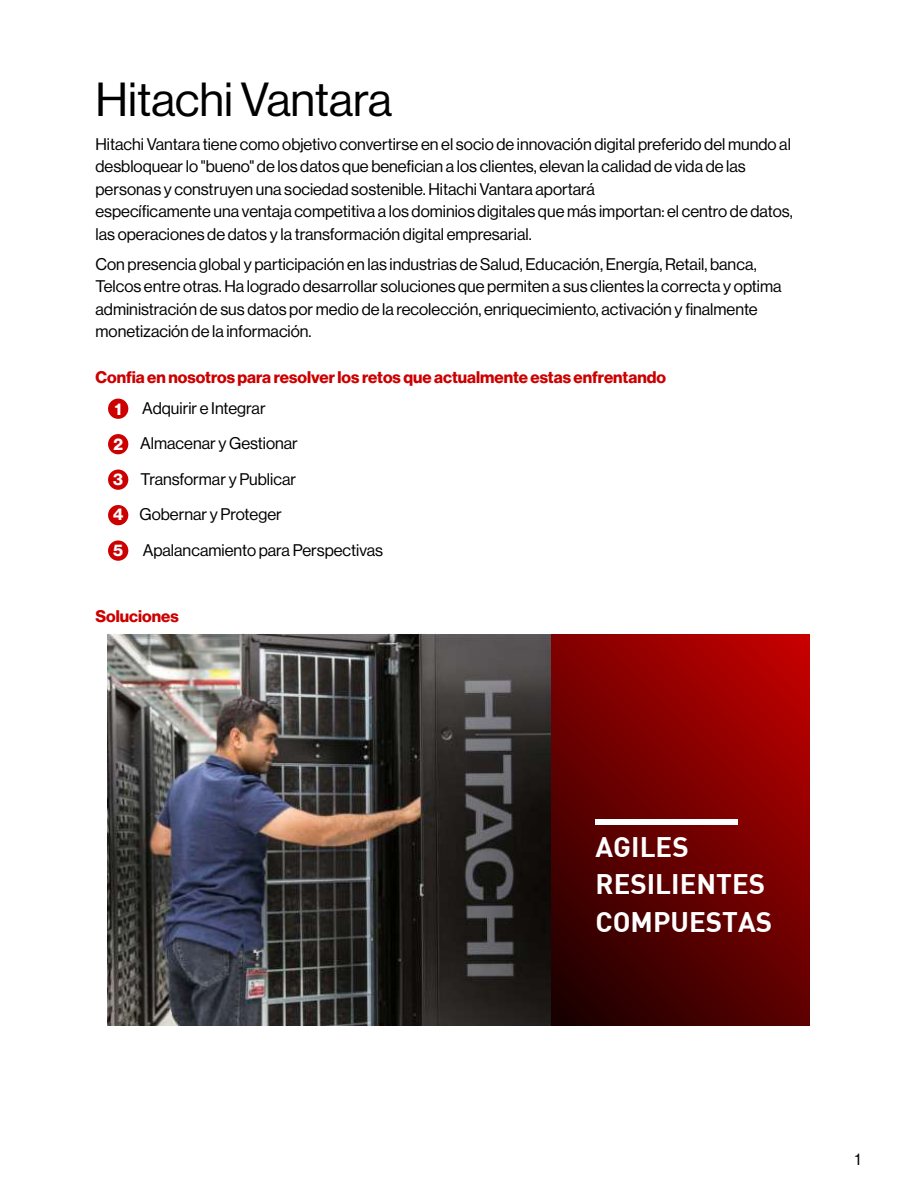
<style>
.page{position:relative;width:918px;height:1188px;background:#fff}
.page>*{position:absolute;margin:0;border:0;box-sizing:border-box;transform-origin:0 0}
.t1{font:46.8px "Neue Haas Display";color:#000}
.t2{font:27.75px/37.8px "DIN Bold";color:#fff}
.t3{font:16.5px/22.5px "Neue Haas Display";color:#000}
.t4{font:700 16.5px "Neue Haas Display";color:#c00}
.t5{font:700 16.5px/35.2px "Neue Haas Display";color:#fff;text-align:justify}
</style>
<div class="page">
<div style="left:108px;top:399px;width:20px;height:20px;background:#c00;border-radius:50%"></div>
<div style="left:108px;top:434px;width:20px;height:20px;background:#c00;border-radius:50%"></div>
<div style="left:108px;top:470px;width:20px;height:20px;background:#c00;border-radius:50%"></div>
<div style="left:108px;top:505px;width:20px;height:20px;background:#c00;border-radius:50%"></div>
<div style="left:108px;top:540px;width:20px;height:21px;background:#c00;border-radius:50%"></div>
<img style="left:108px;top:633px;width:444px;height:393px">
<svg style="left:552px;top:634px;width:258px;height:392px;background:#6f0000"></svg>
<div style="left:596px;top:819px;width:142px;height:5px;background:#fff"></div>
<h1 class="t1" style="left:96px;top:73px;width:298px">Hitachi Vantara</h1>
<p class="t3" style="left:96px;top:133px;width:699px">Hitachi Vantara tiene como objetivo convertirse en el socio de innovación digital preferido del mundo al desbloquear lo "bueno" de los datos que benefician a los clientes, elevan la calidad de vida de las personas y construyen una sociedad sostenible. Hitachi Vantara aportará<br>específicamente una ventaja competitiva a los dominios digitales que más importan: el centro de datos, las operaciones de datos y la transformación digital empresarial.</p>
<p class="t3" style="left:96px;top:253px;width:688px">Con presencia global y participación en las industrias de Salud, Educación, Energía, Retail, banca, Telcos entre otras. Ha logrado desarrollar soluciones que permiten a sus clientes la correcta y optima administración de sus datos por medio de la recolección, enriquecimiento, activación y finalmente monetización de la información.</p>
<p class="t4" style="left:96px;top:368px;width:572px">Confia en nosotros para resolver los retos que actualmente estas enfrentando</p>
<p class="t5" style="left:113px;top:391px;width:12px">1<br>2<br>3<br>4<br>5</p>
<p class="t3" style="left:139px;top:390px;width:245px;line-height:35.5px">Adquirir e Integrar<br>Almacenar y Gestionar<br>Transformar y Publicar<br>Gobernar y Proteger<br>Apalancamiento para Perspectivas</p>
<p class="t4" style="left:96px;top:607px;width:85px">Soluciones</p>
<h2 class="t2" style="left:596px;top:826px;width:178px">AGILES<br>RESILIENTES<br>COMPUESTAS</h2>
<p class="t3" style="left:855px;top:1148px;width:7px">1</p>
</div>
